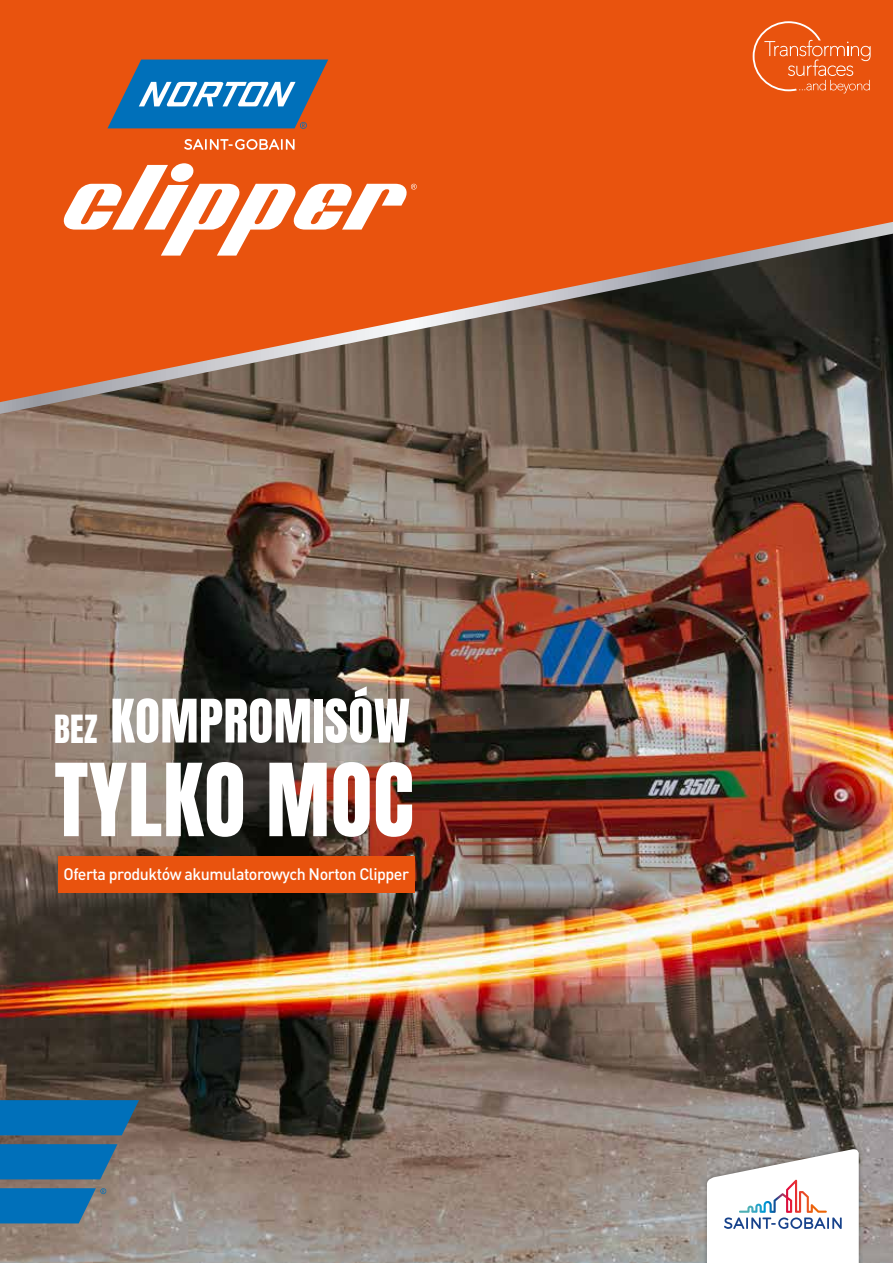
<style>
.page{position:relative;width:893px;height:1263px;background:#fff}
.page>*{position:absolute;margin:0;border:0;box-sizing:border-box;transform-origin:0 0}
.t1{font:85.5px "Anton";letter-spacing:.01em;color:#fff}
.t2{font:51px "Anton";letter-spacing:.01em;color:#fff}
.t3{font:500 16.5px "DIN Pro";letter-spacing:-.03em;color:#fff}
.s1{font-size:33px}
</style>
<div class="page">
<img style="left:0;top:419px;width:893px;height:844px">
<svg style="left:0;top:0;width:893px;height:419px;background:#be5320"></svg>
<svg style="left:753px;top:21px;width:118px;height:72px;background:#eb6629"></svg>
<div style="left:702px;top:1144px;width:161px;height:119px;background:#000;opacity:.3"></div>
<svg style="left:707px;top:1148px;width:152px;height:115px"></svg>
<svg style="left:0;top:1100px;width:139px;height:123px;background:#2e72a0"></svg>
<svg style="left:61px;top:163px;width:356px;height:93px"></svg>
<svg style="left:184px;top:139px;width:111px;height:11px"></svg>
<svg style="left:107px;top:60px;width:221px;height:69px;background:#437ca6"></svg>
<div style="left:58px;top:856px;width:356px;height:37px;background:#e9530e"></div>
<h2 class="t2" style="left:54px;top:695px;width:357px"><span class="s1">BEZ</span> KOMPROMISÓW</h2>
<h1 class="t1" style="left:54px;top:757px;width:361px">TYLKO MOC</h1>
<p class="t3" style="left:64px;top:863px;width:347px">Oferta produktów akumulatorowych Norton Clipper</p>
</div>
